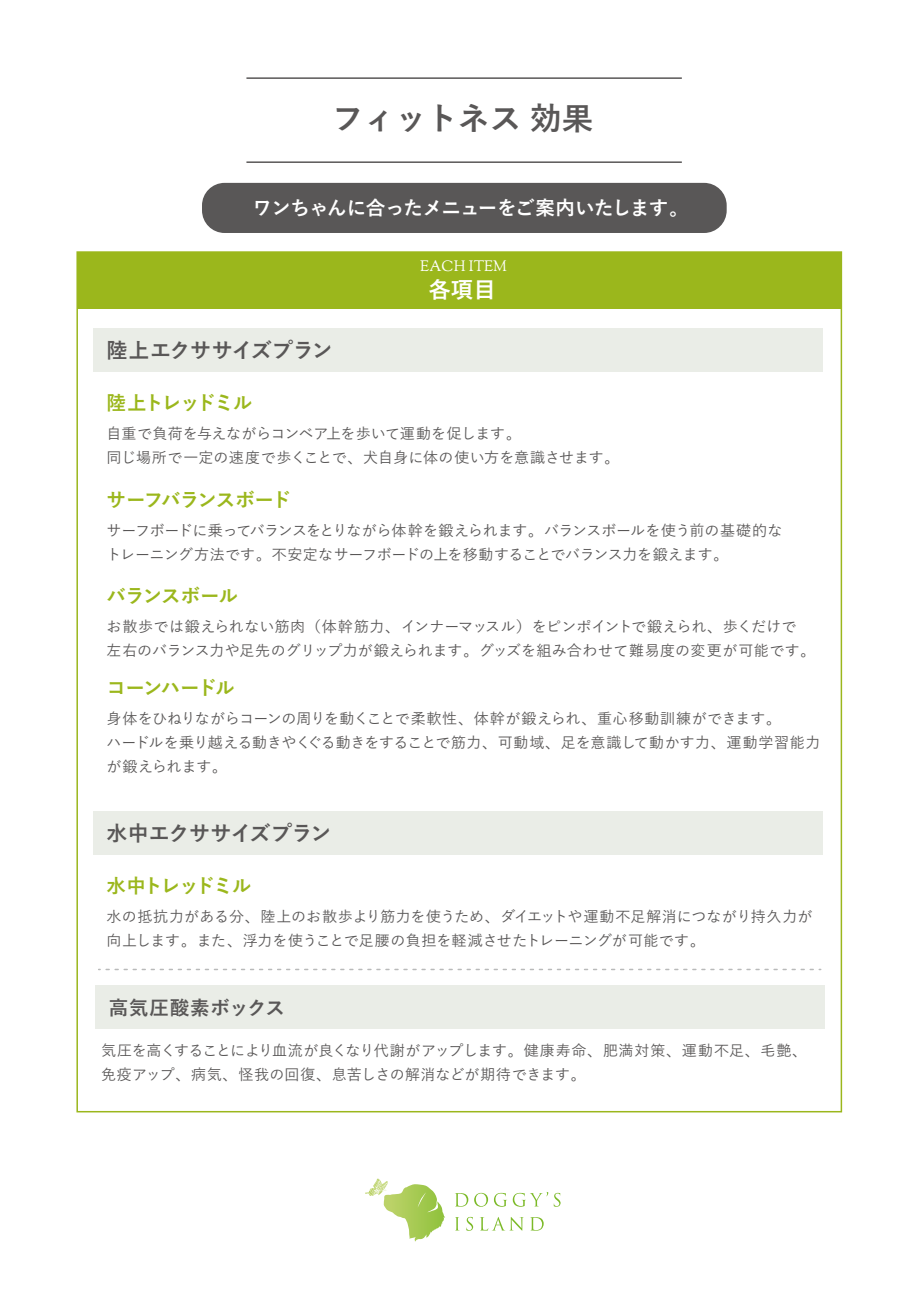
<style>
.page{position:relative;width:919px;height:1289px;background:#fff}
.page>*{position:absolute;margin:0;border:0;box-sizing:border-box;transform-origin:0 0}
.t1{font:700 31.5px "Yu Gothic";color:#595757}
.t2{font:700 22.5px "Yu Gothic";color:#fff}
.t3{font:700 21px "Yu Gothic";letter-spacing:-.02em;color:#595757}
.t4{font:700 19.5px "Yu Gothic";letter-spacing:-.035em;color:#fff}
.t5{font:700 19.5px "Yu Gothic";letter-spacing:-.06em;color:#9bb71c}
.t6{font:700 19.5px "Yu Gothic";letter-spacing:.03em;color:#595757}
.t7{font:700 19.5px "Yu Gothic";letter-spacing:-.11em;color:#9bb71c}
.t8{font:700 19.5px "Yu Gothic";letter-spacing:-.105em;color:#9bb71c}
.t9{font:700 19.5px "Yu Gothic";letter-spacing:-.095em;color:#9bb71c}
.t10{font:500 15px/24px "Yu Gothic";letter-spacing:-.005em;color:#595757}
.t11{font:15px "Sorts Mill Goudy";color:#fff}
</style>
<div class="page">
<svg style="left:455px;top:1193px;width:13px;height:13px"></svg>
<svg style="left:474px;top:1192px;width:14px;height:14px"></svg>
<svg style="left:494px;top:1192px;width:66px;height:14px"></svg>
<svg style="left:455px;top:1217px;width:4px;height:13px"></svg>
<svg style="left:466px;top:1216px;width:7px;height:14px"></svg>
<svg style="left:480px;top:1217px;width:43px;height:13px"></svg>
<svg style="left:530px;top:1217px;width:13px;height:13px"></svg>
<svg style="left:365px;top:1178px;width:80px;height:63px"></svg>
<hr style="left:246px;top:161px;width:435px;height:2px;background:#595757">
<hr style="left:246px;top:77px;width:435px;height:2px;background:#595757">
<div style="left:93px;top:811px;width:729px;height:44px;background:#eaede7"></div>
<div style="left:77px;top:252px;width:764px;height:56px;background:#9bb71c"></div>
<div style="left:93px;top:328px;width:729px;height:44px;background:#eaede7"></div>
<div style="left:202px;top:183px;width:524px;height:50px;background:#595757;border-radius:23px"></div>
<svg style="left:106px;top:968px;width:714px;height:2px"></svg>
<div style="left:95px;top:985px;width:729px;height:44px;background:#eaede7"></div>
<h1 class="t1" style="left:332px;top:100px;width:262px">フィットネス 効果</h1>
<h3 class="t4" style="left:252px;top:197px;width:437px">ワンちゃんに合ったメニューをご案内いたします。</h3>
<p class="t11" style="left:420px;top:256px;width:88px">EACH ITEM</p>
<h3 class="t3" style="left:107px;top:338px;width:227px">陸上エクササイズプラン</h3>
<h3 class="t8" style="left:107px;top:392px;width:147px">陸上トレッドミル</h3>
<h2 class="t2" style="left:428px;top:276px;width:69px">各項目</h2>
<p class="t10" style="left:107px;top:419px;width:514px">自重で負荷を与えながらコンベア上を歩いて運動を促します。<br>同じ場所で一定の速度で歩くことで、犬自身に体の使い方を意識させます。</p>
<h3 class="t5" style="left:107px;top:489px;width:186px">サーフバランスボード</h3>
<p class="t10" style="left:107px;top:516px;width:677px">サーフボードに乗ってバランスをとりながら体幹を鍛えられます。バランスボールを使う前の基礎的なトレーニング方法です。不安定なサーフボードの上を移動することでバランス力を鍛えます。</p>
<h3 class="t5" style="left:107px;top:585px;width:133px">バランスボール</h3>
<p class="t10" style="left:107px;top:612px;width:710px">お散歩では鍛えられない筋肉（体幹筋力、インナーマッスル）をピンポイントで鍛えられ、歩くだけで<br>左右のバランス力や足先のグリップ力が鍛えられます。グッズを組み合わせて難易度の変更が可能です。</p>
<h3 class="t9" style="left:107px;top:677px;width:130px">コーンハードル</h3>
<p class="t10" style="left:107px;top:704px;width:715px">身体をひねりながらコーンの周りを動くことで柔軟性、体幹が鍛えられ、重心移動訓練ができます。<br>ハードルを乗り越える動きやくぐる動きをすることで筋力、可動域、足を意識して動かす力、運動学習能力が鍛えられます。</p>
<h3 class="t3" style="left:107px;top:821px;width:226px">水中エクササイズプラン</h3>
<h3 class="t7" style="left:107px;top:875px;width:146px">水中トレッドミル</h3>
<p class="t10" style="left:107px;top:902px;width:707px">水の抵抗力がある分、陸上のお散歩より筋力を使うため、ダイエットや運動不足解消につながり持久力が向上します。また、浮力を使うことで足腰の負担を軽減させたトレーニングが可能です。</p>
<h3 class="t6" style="left:109px;top:996px;width:178px">高気圧酸素ボックス</h3>
<p class="t10" style="left:101px;top:1036px;width:707px">気圧を高くすることにより血流が良くなり代謝がアップします。健康寿命、肥満対策、運動不足、毛艶、免疫アップ、病気、怪我の回復、息苦しさの解消などが期待できます。</p>
</div>
